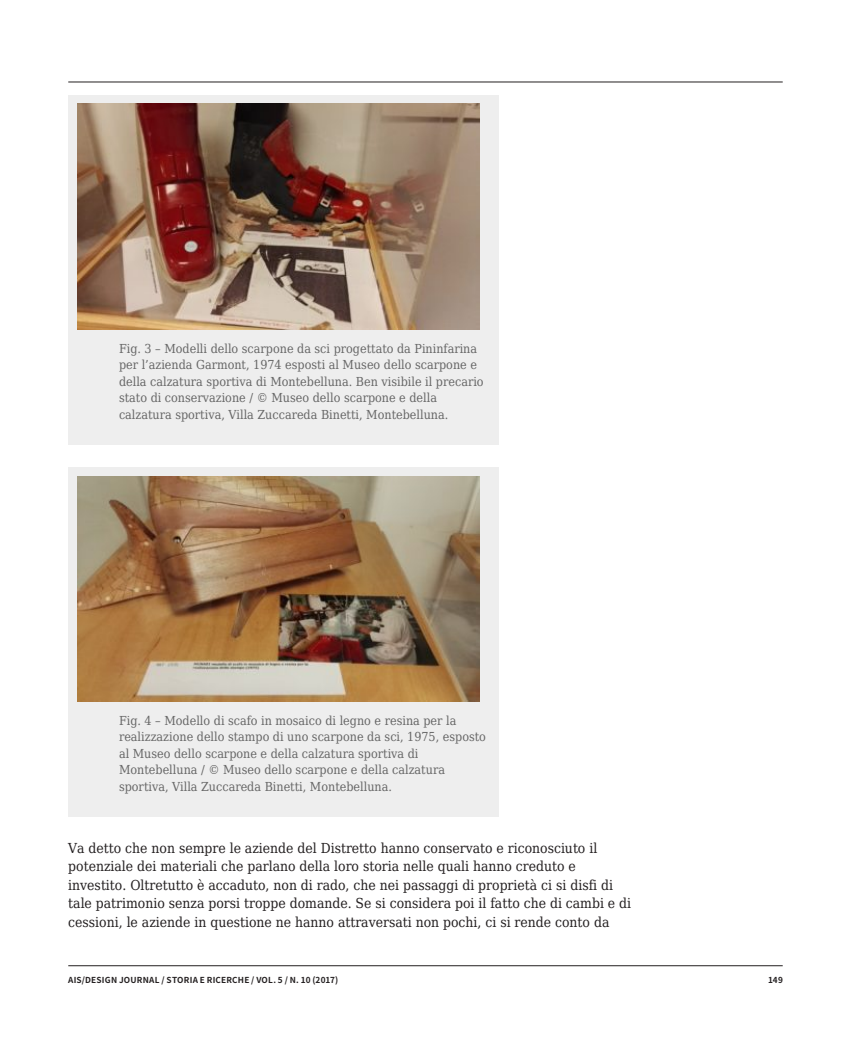
<style>
.page{position:relative;width:851px;height:1063px;background:#fff}
.page>*{position:absolute;margin:0;border:0;box-sizing:border-box;transform-origin:0 0}
.t1{font:13.8px/18.3px "DejaVu Serif Condensed";color:#231f20}
.t2{font:12.45px/16.5px "DejaVu Serif Condensed";color:#666}
.t3{font:700 8.25px "Noto Sans SC";letter-spacing:.025em;color:#231f20}
</style>
<div class="page">
<hr style="left:68px;top:82px;width:714px;height:1px;background:#231f20">
<hr style="left:68px;top:965px;width:714px;height:1px;background:#231f20">
<div style="left:68px;top:95px;width:431px;height:349px;background:#eee"></div>
<div style="left:68px;top:467px;width:431px;height:350px;background:#eee"></div>
<img style="left:78px;top:104px;width:401px;height:226px">
<img style="left:78px;top:476px;width:401px;height:226px">
<p class="t2" style="left:119px;top:340px;width:366px">Fig. 3 – Modelli dello scarpone da sci progettato da Pininfarina per l’azienda Garmont, 1974 esposti al Museo dello scarpone e della calzatura sportiva di Montebelluna. Ben visibile il precario stato di conservazione / © Museo dello scarpone e della calzatura sportiva, Villa Zuccareda Binetti, Montebelluna.</p>
<p class="t2" style="left:119px;top:712px;width:368px">Fig. 4 – Modello di scafo in mosaico di legno e resina per la realizzazione dello stampo di uno scarpone da sci, 1975, esposto al Museo dello scarpone e della calzatura sportiva di Montebelluna / © Museo dello scarpone e della calzatura sportiva, Villa Zuccareda Binetti, Montebelluna.</p>
<p class="t1" style="left:68px;top:839px;width:564px">Va detto che non sempre le aziende del Distretto hanno conservato e riconosciuto il potenziale dei materiali che parlano della loro storia nelle quali hanno creduto e investito. Oltretutto è accaduto, non di rado, che nei passaggi di proprietà ci si disfi di tale patrimonio senza porsi troppe domande. Se si considera poi il fatto che di cambi e di cessioni, le aziende in questione ne hanno attraversati non pochi, ci si rende conto da</p>
<p class="t3" style="left:68px;top:975px;width:271px">AIS/DESIGN JOURNAL / STORIA E RICERCHE / VOL. 5 / N. 10 (2017)</p>
<p class="t3" style="left:767px;top:975px;width:16px">149</p>
</div>
